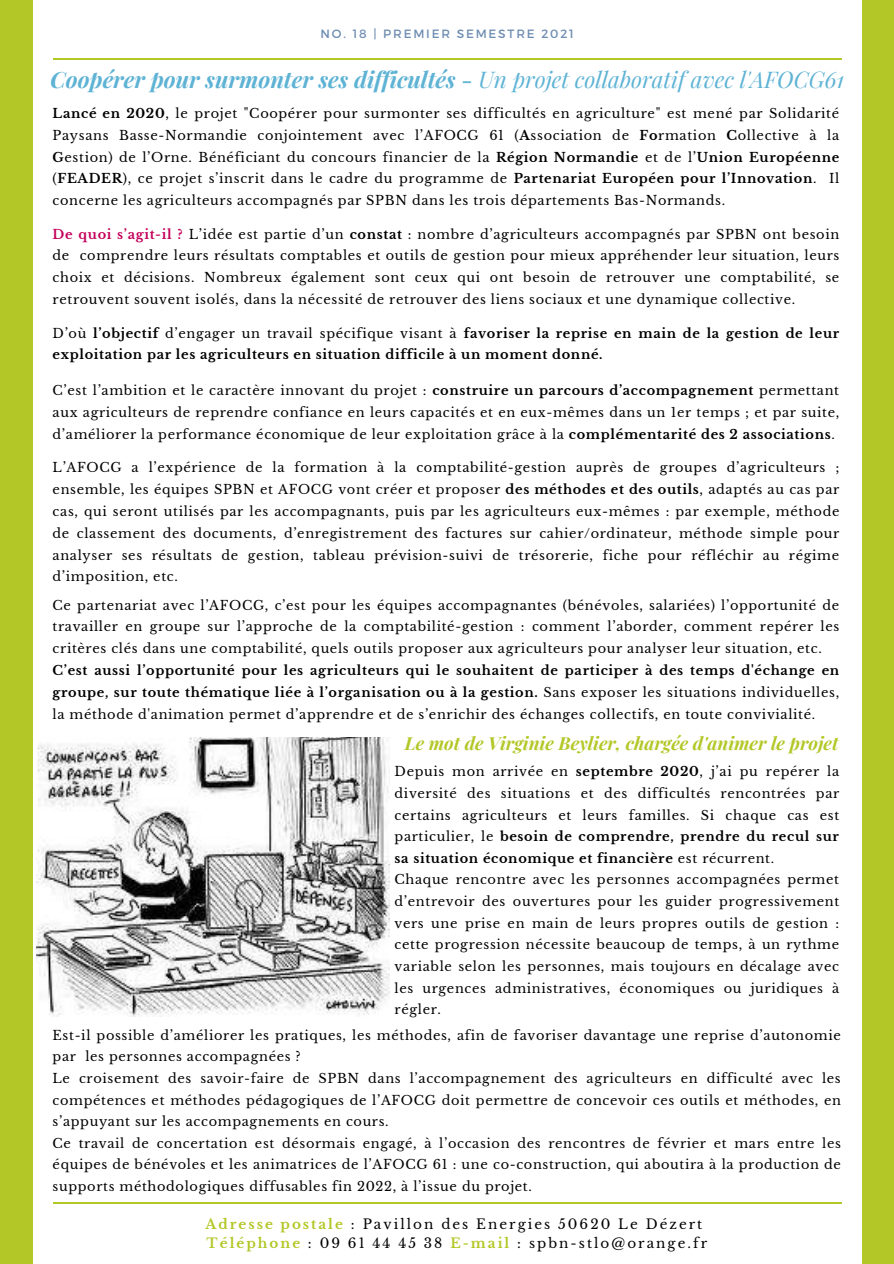
<style>
.page{position:relative;width:894px;height:1264px;background:#fff}
.page>*{position:absolute;margin:0;border:0;box-sizing:border-box;transform-origin:0 0}
.t1{font:italic 700 22.5px "Playfair Display";color:#5eb3d5}
.t2{font:italic 700 18px "Playfair Display";color:#b3c727}
.t3{font:13.5px/18.9px "Libre Baskerville";letter-spacing:.15em;color:#000}
.t4{font:12.9px/21.6px "Libre Baskerville";letter-spacing:.05em;color:#000;text-align:justify}
.t5{font:700 12.9px/21.8px "Libre Baskerville";letter-spacing:.05em;color:#000}
.t6{font:12px "Montserrat";letter-spacing:.15em;color:#6e8db2}
.s1{font-weight:400}
.s2{font-weight:700}
.s3{font-weight:700;color:#c4005a}
.s4{font-weight:700;color:#b3c727}
</style>
<div class="page">
<div style="left:861px;top:0;width:32px;height:1263px;background:#b3c727"></div>
<div style="left:0;top:0;width:33px;height:1263px;background:#b3c727"></div>
<hr style="left:53px;top:59px;width:788px;height:1px;background:#b3c727">
<hr style="left:53px;top:1202px;width:788px;height:1px;background:#b3c727">
<img style="left:37px;top:737px;width:352px;height:279px">
<p class="t6" style="left:320px;top:26px;width:255px">NO. 18 | PREMIER SEMESTRE 2021</p>
<h1 class="t1" style="left:50px;top:64px;width:795px">Coopérer pour surmonter ses difficultés - <span class="s1">Un projet collaboratif avec l'AFOCG61</span></h1>
<p class="t4" style="left:53px;top:102px;width:788px"><span class="s2">Lancé en 2020</span>, le projet "Coopérer pour surmonter ses difficultés en agriculture" est mené par Solidarité Paysans Basse-Normandie conjointement avec l’AFOCG 61 (<span class="s2">A</span>ssociation de <span class="s2">Fo</span>rmation <span class="s2">C</span>ollective à la <span class="s2">G</span>estion) de l’Orne. Bénéficiant du concours financier de la <span class="s2">Région Normandie</span> et de l’<span class="s2">Union Européenne </span>(<span class="s2">FEADER</span>), ce projet s’inscrit dans le cadre du programme de <span class="s2">Partenariat Européen pour l’Innovation</span>. Il concerne les agriculteurs accompagnés par SPBN dans les trois départements Bas-Normands.</p>
<p class="t4" style="left:53px;top:223px;width:788px"><span class="s3">De quoi s’agit-il ?</span> L’idée est partie d’un <span class="s2">constat</span> : nombre d’agriculteurs accompagnés par SPBN ont besoin de comprendre leurs résultats comptables et outils de gestion pour mieux appréhender leur situation, leurs choix et décisions. Nombreux également sont ceux qui ont besoin de retrouver une comptabilité, se retrouvent souvent isolés, dans la nécessité de retrouver des liens sociaux et une dynamique collective.</p>
<p class="t5" style="left:53px;top:322px;width:787px"><span class="s1">D’où</span> l’objectif <span class="s1">d’engager un travail spécifique visant à</span> favoriser la reprise en main de la gestion de leur exploitation par les agriculteurs en situation difficile à un moment donné.</p>
<p class="t4" style="left:53px;top:380px;width:788px">C’est l’ambition et le caractère innovant du projet : <span class="s2">construire un parcours d’accompagnement</span> permettant aux agriculteurs de reprendre confiance en leurs capacités et en eux-mêmes dans un 1er temps ; et par suite, d’améliorer la performance économique de leur exploitation grâce à la <span class="s2">complémentarité des 2 associations</span>.</p>
<p class="t4" style="left:53px;top:457px;width:788px">L’AFOCG a l’expérience de la formation à la comptabilité-gestion auprès de groupes d’agriculteurs ; ensemble, les équipes SPBN et AFOCG vont créer et proposer <span class="s2">des méthodes et des outils</span>, adaptés au cas par cas, qui seront utilisés par les accompagnants, puis par les agriculteurs eux-mêmes : par exemple, méthode de classement des documents, d’enregistrement des factures sur cahier/ordinateur, méthode simple pour analyser ses résultats de gestion, tableau prévision-suivi de trésorerie, fiche pour réfléchir au régime d’imposition, etc.</p>
<p class="t4" style="left:53px;top:594px;width:788px">Ce partenariat avec l’AFOCG, c’est pour les équipes accompagnantes (bénévoles, salariées) l’opportunité de travailler en groupe sur l’approche de la comptabilité-gestion : comment l’aborder, comment repérer les critères clés dans une comptabilité, quels outils proposer aux agriculteurs pour analyser leur situation, etc.</p>
<p class="t5" style="left:53px;top:659px;width:788px;text-align:justify">C’est aussi l’opportunité pour les agriculteurs qui le souhaitent de participer à des temps d'échange en groupe, sur toute thématique liée à l’organisation ou à la gestion. <span class="s1">Sans exposer les situations individuelles, la méthode d'animation permet d’apprendre et de s’enrichir des échanges collectifs, en toute convivialité.</span></p>
<h2 class="t2" style="left:404px;top:730px;width:435px">Le mot de Virginie Beylier, chargée d'animer le projet</h2>
<p class="t4" style="left:394px;top:761px;width:446px;text-align:left">Depuis mon arrivée en <span class="s2">septembre 2020</span>, j’ai pu repérer la diversité des situations et des difficultés rencontrées par certains agriculteurs et leurs familles. Si chaque cas est particulier, le <span class="s2">besoin de comprendre, prendre du recul sur sa situation économique et financière</span> est récurrent.<br>Chaque rencontre avec les personnes accompagnées permet d’entrevoir des ouvertures pour les guider progressivement vers une prise en main de leurs propres outils de gestion : cette progression nécessite beaucoup de temps, à un rythme variable selon les personnes, mais toujours en décalage avec les urgences administratives, économiques ou juridiques à régler.</p>
<p class="t4" style="left:53px;top:1024px;width:789px;text-align:left">Est-il possible d’améliorer les pratiques, les méthodes, afin de favoriser davantage une reprise d’autonomie par les personnes accompagnées ?<br>Le croisement des savoir-faire de SPBN dans l’accompagnement des agriculteurs en difficulté avec les compétences et méthodes pédagogiques de l’AFOCG doit permettre de concevoir ces outils et méthodes, en s’appuyant sur les accompagnements en cours.<br>Ce travail de concertation est désormais engagé, à l’occasion des rencontres de février et mars entre les équipes de bénévoles et les animatrices de l’AFOCG 61 : une co-construction, qui aboutira à la production de supports méthodologiques diffusables fin 2022, à l’issue du projet.</p>
<p class="t3" style="left:205px;top:1214px;width:503px"><span class="s4">Adresse postale</span> : Pavillon des Energies 50620 Le Dézert<br><span class="s4">Téléphone</span> : 09 61 44 45 38 <span class="s4">E-mail</span> : spbn-stlo@orange.fr</p>
</div>
